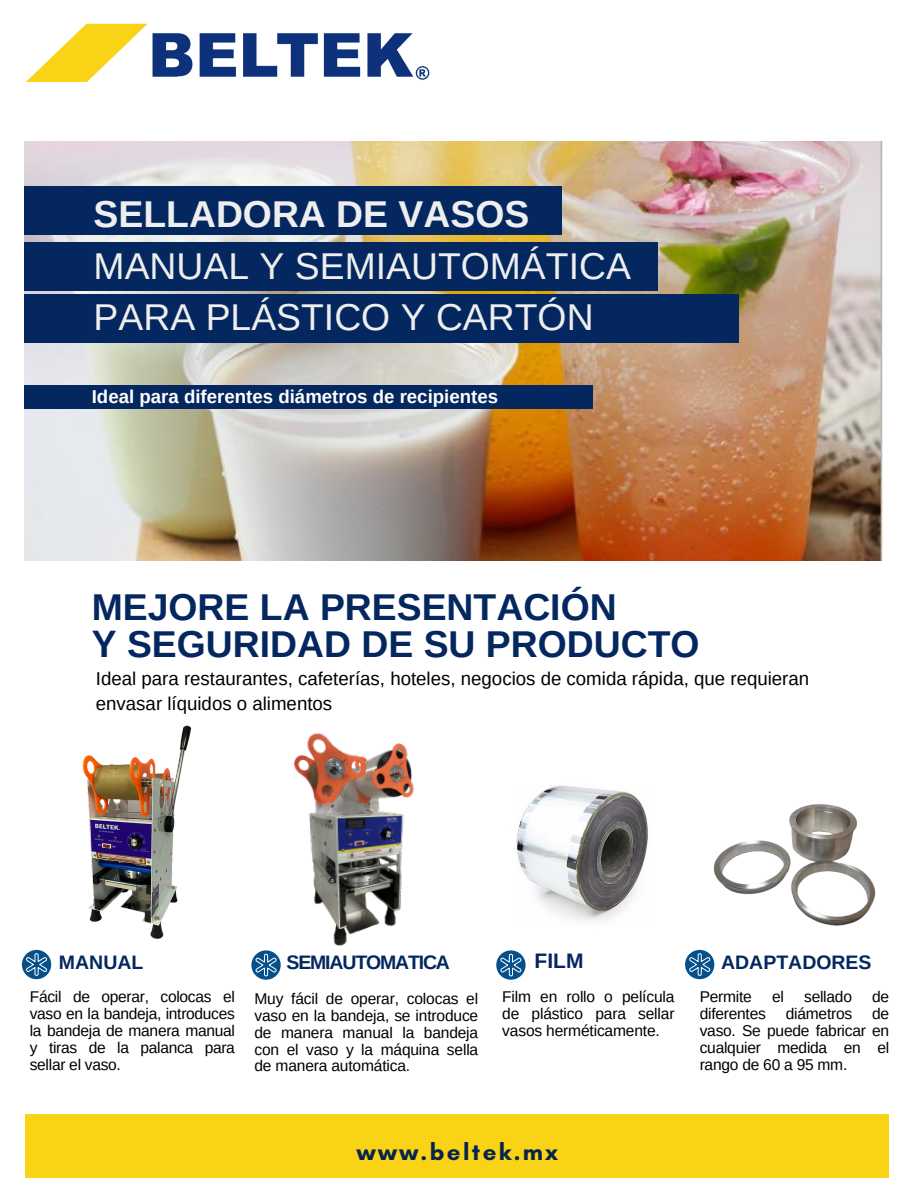
<style>
.page{position:relative;width:918px;height:1188px;background:#fff}
.page>*{position:absolute;margin:0;border:0;box-sizing:border-box;transform-origin:0 0}
.t1{font:37.35px/51.9px "Arimo";color:#eee}
.t2{font:700 37.35px/37px "Arimo";color:#04275f}
.t3{font:700 24px "Glacial Indifference";letter-spacing:.1em;color:#08244b}
.t4{font:700 21px "Arimo";color:#04275f}
.t5{font:700 19.5px "Arimo";color:#04275f}
.t6{font:700 19.5px "Arimo";letter-spacing:-.06em;color:#04275f}
.t7{font:18.6px/25.3px "Arimo";color:#000}
.t8{font:700 18.6px "Arimo";color:#fff}
.t9{font:15.6px/17px "Arimo";letter-spacing:-.015em;color:#000;text-align:justify}
.s1{font-weight:700}
</style>
<div class="page">
<svg style="left:26px;top:24px;width:119px;height:58px"></svg>
<img style="left:24px;top:142px;width:859px;height:418px">
<div style="left:24px;top:187px;width:538px;height:48px;background:#04275f"></div>
<div style="left:24px;top:242px;width:634px;height:49px;background:#04275f"></div>
<div style="left:24px;top:294px;width:715px;height:49px;background:#04275f"></div>
<div style="left:24px;top:385px;width:569px;height:24px;background:#04275f"></div>
<img style="left:516px;top:785px;width:132px;height:136px">
<div style="left:26px;top:1114px;width:863px;height:64px;background:#f9d315"></div>
<img style="left:145px;top:23px;width:285px;height:57px">
<div style="left:22px;top:950px;width:29px;height:29px;background:#05508b;border-radius:50%"></div>
<svg style="left:25px;top:953px;width:23px;height:23px"></svg>
<svg style="left:251px;top:950px;width:30px;height:30px"></svg>
<svg style="left:255px;top:954px;width:22px;height:23px"></svg>
<svg style="left:496px;top:950px;width:30px;height:30px"></svg>
<svg style="left:500px;top:954px;width:22px;height:23px"></svg>
<div style="left:685px;top:950px;width:29px;height:29px;background:#05508b;border-radius:50%"></div>
<svg style="left:689px;top:953px;width:22px;height:23px"></svg>
<img style="left:714px;top:804px;width:162px;height:122px">
<img style="left:273px;top:733px;width:141px;height:220px">
<img style="left:82px;top:725px;width:110px;height:214px">
<h1 class="t1" style="left:94px;top:188px;width:539px"><span class="s1">SELLADORA DE VASOS<br></span>MANUAL Y SEMIAUTOMÁTICA<br>PARA PLÁSTICO Y CARTÓN</h1>
<h6 class="t8" style="left:92px;top:387px;width:408px">Ideal para diferentes diámetros de recipientes</h6>
<p class="t2" style="left:92px;top:589px;width:609px">MEJORE LA PRESENTACIÓN<br>Y SEGURIDAD DE SU PRODUCTO</p>
<p class="t7" style="left:96px;top:666px;width:715px">Ideal para restaurantes, cafeterías, hoteles, negocios de comida rápida, que requieran envasar líquidos o alimentos</p>
<p class="t5" style="left:59px;top:951px;width:86px">MANUAL</p>
<h4 class="t6" style="left:287px;top:951px;width:165px">SEMIAUTOMATICA</h4>
<p class="t9" style="left:30px;top:988px;width:207px">Fácil de operar, colocas el vaso en la bandeja, introduces la bandeja de manera manual y tiras de la palanca para sellar el vaso.</p>
<h4 class="t9" style="left:254px;top:990px;width:225px">Muy fácil de operar, colocas el vaso en la bandeja, se introduce de manera manual la bandeja con el vaso y la máquina sella de manera automática.</h4>
<h2 class="t4" style="left:535px;top:949px;width:50px">FILM</h2>
<h5 class="t9" style="left:502px;top:988px;width:174px">Film en rollo o película de plástico para sellar vasos herméticamente.</h5>
<h4 class="t5" style="left:721px;top:951px;width:152px">ADAPTADORES</h4>
<p class="t9" style="left:700px;top:988px;width:54px">Permite</p>
<p class="t9" style="left:772px;top:988px;width:13px">el</p>
<p class="t9" style="left:804px;top:988px;width:49px">sellado</p>
<p class="t9" style="left:872px;top:988px;width:19px">de</p>
<p class="t9" style="left:700px;top:1005px;width:68px">diferentes</p>
<p class="t9" style="left:786px;top:1005px;width:68px">diámetros</p>
<p class="t9" style="left:700px;top:1005px;width:191px;text-indent:172px">de vaso. Se puede fabricar en cualquier medida en el rango de 60 a 95 mm.</p>
<p class="t3" style="left:357px;top:1137px;width:202px">www.beltek.mx</p>
</div>
